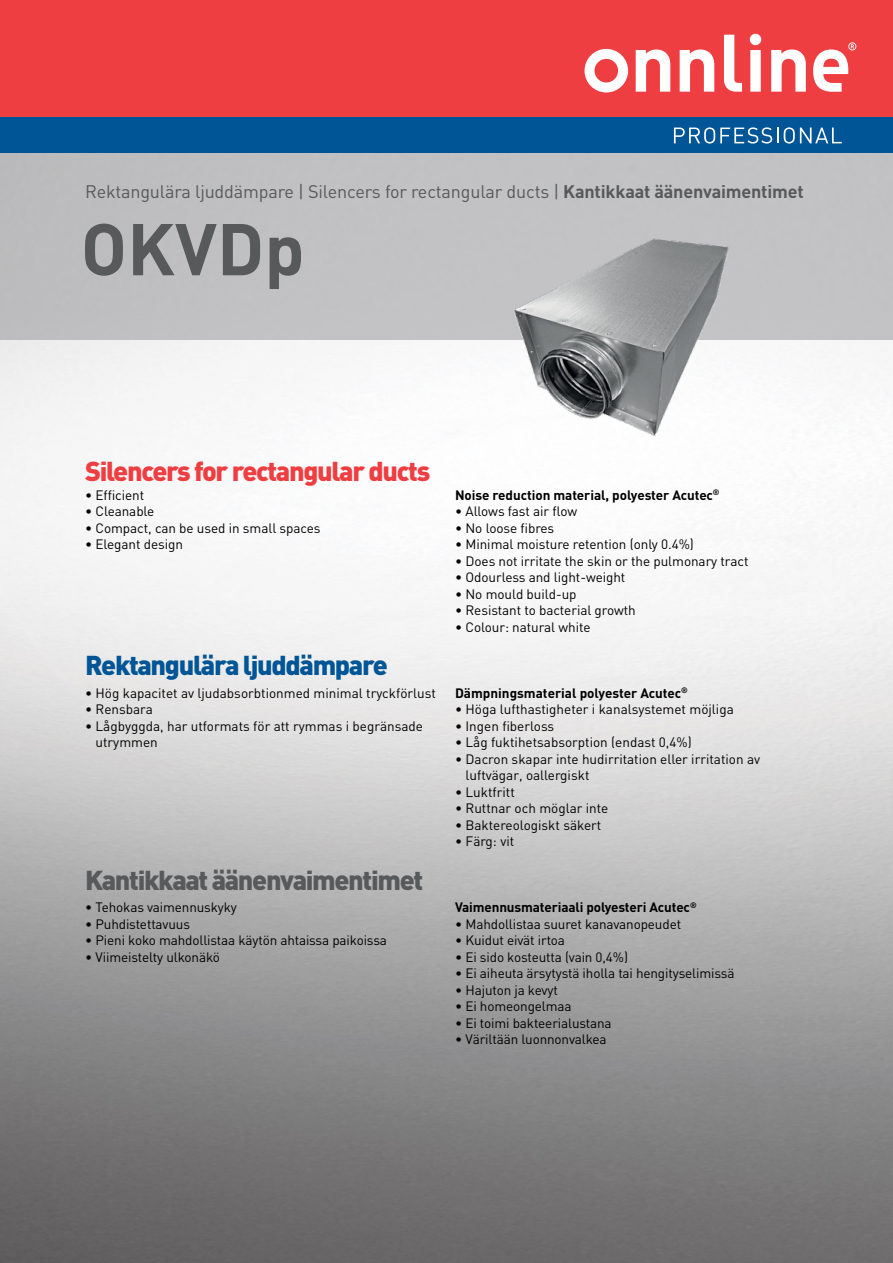
<style>
.page{position:relative;width:893px;height:1263px;background:#fff}
.page>*{position:absolute;margin:0;border:0;box-sizing:border-box;transform-origin:0 0}
.t1{font:700 72px "DIN";color:#58595b}
.t2{font:900 27px "DIN";letter-spacing:-.05em;color:#ef3e42}
.t3{font:900 27px "DIN";letter-spacing:-.05em;color:#58595b}
.t4{font:900 27px "DIN";letter-spacing:-.05em;color:#005596}
.t5{font:18px "DIN";letter-spacing:-.01em;color:#58595b}
.t6{font:13.5px/16.5px "DIN";letter-spacing:-.005em;color:#000}
.t7{font:700 13.5px "DIN";letter-spacing:-.01em;color:#000}
.s1{font-weight:700}
</style>
<div class="page">
<img style="left:0;top:340px;width:893px;height:923px">
<div style="left:0;top:0;width:893px;height:127px;background:#ef3e42"></div>
<svg style="left:584px;top:34px;width:272px;height:58px"></svg>
<div style="left:0;top:118px;width:893px;height:35px;background:#005596"></div>
<svg style="left:674px;top:127px;width:168px;height:17px"></svg>
<div style="left:0;top:153px;width:893px;height:187px;background:#c1c1c3"></div>
<img style="left:450px;top:238px;width:363px;height:204px">
<h3 class="t5" style="left:85px;top:179px;width:720px">Rektangulära ljuddämpare | Silencers for rectangular ducts | <span class="s1">Kantikkaat äänenvaimentimet</span></h3>
<h1 class="t1" style="left:81px;top:201px;width:225px">OKVDp</h1>
<h2 class="t2" style="left:85px;top:453px;width:347px">Silencers for rectangular ducts</h2>
<p class="t6" style="left:85px;top:486px;width:61px">• Efficient</p>
<p class="t6" style="left:85px;top:502px;width:71px">• Cleanable</p>
<p class="t6" style="left:85px;top:519px;width:237px">• Compact, can be used in small spaces</p>
<p class="t6" style="left:85px;top:535px;width:99px">• Elegant design</p>
<h2 class="t4" style="left:85px;top:647px;width:304px">Rektangulära ljuddämpare</h2>
<p class="t6" style="left:85px;top:684px;width:352px">• Hög kapacitet av ljudabsorbtionmed minimal tryckförlust</p>
<p class="t6" style="left:85px;top:700px;width:69px">• Rensbara</p>
<p class="t6" style="left:96px;top:717px;width:329px;text-indent:-11px">• Lågbyggda, har utformats för att rymmas i begränsade utrymmen</p>
<h2 class="t3" style="left:85px;top:862px;width:340px">Kantikkaat äänenvaimentimet</h2>
<p class="t6" style="left:85px;top:898px;width:153px">• Tehokas vaimennuskyky</p>
<p class="t6" style="left:85px;top:915px;width:107px">• Puhdistettavuus</p>
<p class="t6" style="left:85px;top:931px;width:303px">• Pieni koko mahdollistaa käytön ahtaissa paikoissa</p>
<p class="t6" style="left:85px;top:948px;width:136px">• Viimeistelty ulkonäkö</p>
<p class="t7" style="left:455px;top:486px;width:266px">Noise reduction material, polyester Acutec<sup>®</sup></p>
<p class="t6" style="left:455px;top:502px;width:124px">• Allows fast air flow</p>
<p class="t6" style="left:455px;top:519px;width:101px">• No loose fibres</p>
<p class="t6" style="left:455px;top:535px;width:240px">• Minimal moisture retention (only 0.4%)</p>
<p class="t6" style="left:455px;top:552px;width:295px">• Does not irritate the skin or the pulmonary tract</p>
<p class="t6" style="left:455px;top:568px;width:172px">• Odourless and light-weight</p>
<p class="t6" style="left:455px;top:585px;width:123px">• No mould build-up</p>
<p class="t6" style="left:455px;top:601px;width:182px">• Resistant to bacterial growth</p>
<p class="t6" style="left:455px;top:618px;width:137px">• Colour: natural white</p>
<p class="t7" style="left:455px;top:684px;width:234px">Dämpningsmaterial polyester Acutec<sup>®</sup></p>
<p class="t6" style="left:455px;top:700px;width:280px">• Höga lufthastigheter i kanalsystemet möjliga</p>
<p class="t6" style="left:455px;top:717px;width:101px">• Ingen fiberloss</p>
<p class="t6" style="left:455px;top:733px;width:238px">• Låg fuktihetsabsorption (endast 0,4%)</p>
<p class="t6" style="left:465px;top:750px;width:296px;text-indent:-11px">• Dacron skapar inte hudirritation eller irritation av luftvägar, oallergiskt</p>
<p class="t6" style="left:455px;top:783px;width:61px">• Luktfritt</p>
<p class="t6" style="left:455px;top:799px;width:155px">• Ruttnar och möglar inte</p>
<p class="t6" style="left:455px;top:816px;width:148px">• Baktereologiskt säkert</p>
<p class="t6" style="left:455px;top:832px;width:61px">• Färg: vit</p>
<p class="t7" style="left:455px;top:898px;width:243px">Vaimennusmateriaali polyesteri Acutec<sup>®</sup></p>
<p class="t6" style="left:455px;top:915px;width:228px">• Mahdollistaa suuret kanavanopeudet</p>
<p class="t6" style="left:455px;top:931px;width:112px">• Kuidut eivät irtoa</p>
<p class="t6" style="left:455px;top:948px;width:175px">• Ei sido kosteutta (vain 0,4%)</p>
<p class="t6" style="left:455px;top:964px;width:281px">• Ei aiheuta ärsytystä iholla tai hengityselimissä</p>
<p class="t6" style="left:455px;top:981px;width:104px">• Hajuton ja kevyt</p>
<p class="t6" style="left:455px;top:997px;width:118px">• Ei homeongelmaa</p>
<p class="t6" style="left:455px;top:1014px;width:158px">• Ei toimi bakteerialustana</p>
<p class="t6" style="left:455px;top:1030px;width:153px">• Väriltään luonnonvalkea</p>
</div>
